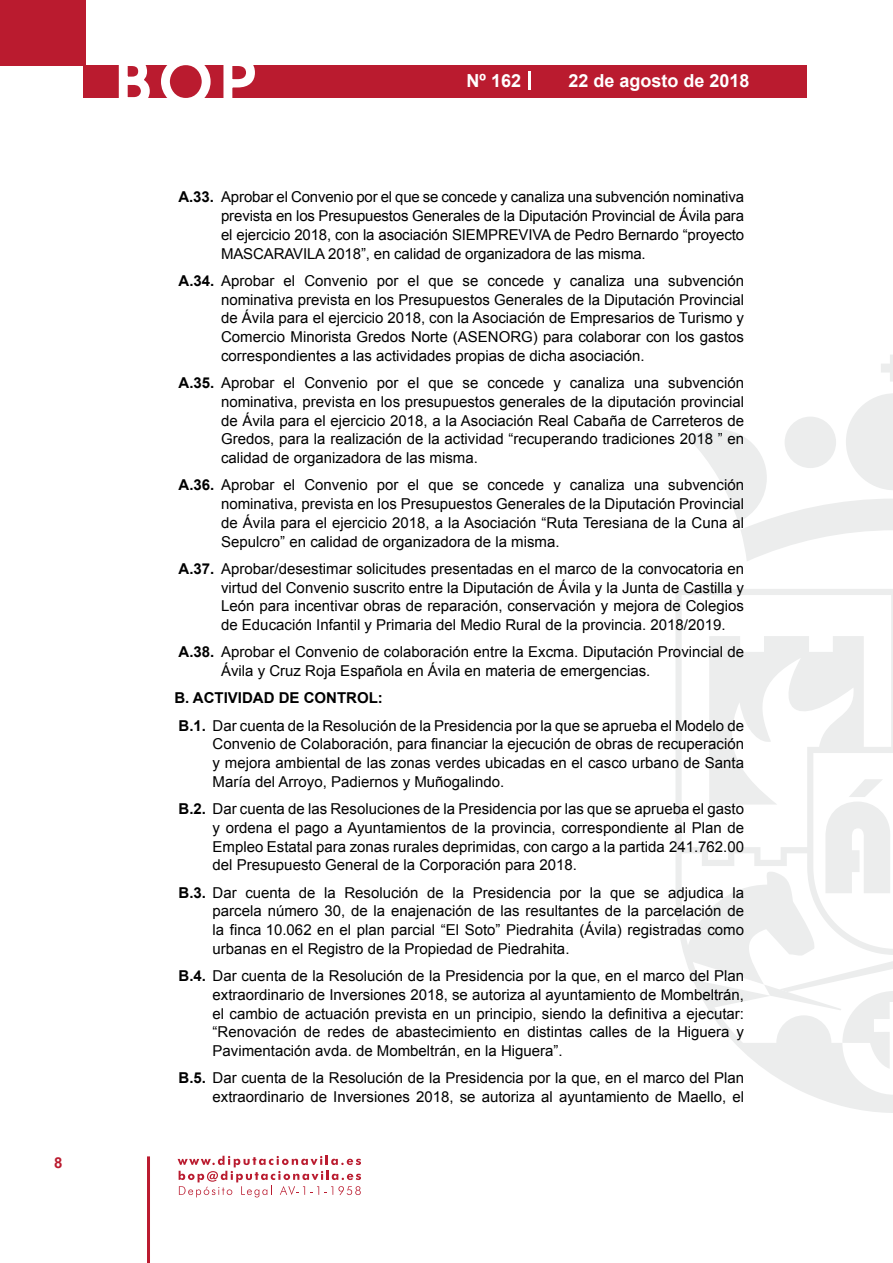
<style>
.page{position:relative;width:893px;height:1263px;background:#fff}
.page>*{position:absolute;margin:0;border:0;box-sizing:border-box;transform-origin:0 0}
.t1{font:500 61.5px "Avant Garde";color:#fff}
.t2{font:700 18px "Arial";color:#fff}
.t3{font:15px/18.8px "Arial";color:#000;text-align:justify}
.t4{font:700 15px "Arial";color:#ba1b2f}
.s1{font-weight:700}
</style>
<div class="page">
<svg style="left:178px;top:1156px;width:183px;height:41px"></svg>
<hr style="left:147px;top:1156px;width:3px;height:107px;background:#ba1b2f">
<div style="left:0;top:0;width:85px;height:66px;background:#ba1b2f"></div>
<div style="left:84px;top:65px;width:723px;height:33px;background:#ba1b2f"></div>
<svg style="left:118px;top:65px;width:32px;height:33px"></svg>
<svg style="left:161px;top:65px;width:50px;height:33px"></svg>
<svg style="left:223px;top:65px;width:32px;height:33px"></svg>
<svg style="left:529px;top:71px;width:2px;height:19px"></svg>
<svg style="left:881px;top:355px;width:12px;height:27px"></svg>
<svg style="left:690px;top:393px;width:203px;height:168px"></svg>
<svg style="left:676px;top:589px;width:217px;height:524px"></svg>
<svg style="left:764px;top:984px;width:129px;height:86px"></svg>
<svg style="left:825px;top:779px;width:66px;height:114px"></svg>
<p class="t4" style="left:54px;top:1153px;width:10px">8</p>
<h1 class="t1" style="left:115px;top:44px;width:141px">BOP</h1>
<p class="t2" style="left:467px;top:69px;width:56px">Nº 162</p>
<p class="t2" style="left:568px;top:69px;width:183px">22 de agosto de 2018</p>
<p class="t3" style="left:221px;top:188px;width:524px;text-indent:-43px"><span class="s1">A.33.</span> Aprobar el Convenio por el que se concede y canaliza una subvención nominativa prevista en los Presupuestos Generales de la Diputación Provincial de Ávila para el ejercicio 2018, con la asociación SIEMPREVIVA de Pedro Bernardo “proyecto MASCARAVILA 2018”, en calidad de organizadora de las misma.</p>
<p class="t3" style="left:221px;top:271px;width:524px;text-indent:-43px"><span class="s1">A.34.</span> Aprobar el Convenio por el que se concede y canaliza una subvención nominativa prevista en los Presupuestos Generales de la Diputación Provincial de Ávila para el ejercicio 2018, con la Asociación de Empresarios de Turismo y Comercio Minorista Gredos Norte (ASENORG) para colaborar con los gastos correspondientes a las actividades propias de dicha asociación.</p>
<p class="t3" style="left:221px;top:374px;width:524px;text-indent:-43px"><span class="s1">A.35.</span> Aprobar el Convenio por el que se concede y canaliza una subvención nominativa, prevista en los presupuestos generales de la diputación provincial de Ávila para el ejercicio 2018, a la Asociación Real Cabaña de Carreteros de Gredos, para la realización de la actividad “recuperando tradiciones 2018 ” en calidad de organizadora de las misma.</p>
<p class="t3" style="left:221px;top:476px;width:524px;text-indent:-43px"><span class="s1">A.36.</span> Aprobar el Convenio por el que se concede y canaliza una subvención nominativa, prevista en los Presupuestos Generales de la Diputación Provincial de Ávila para el ejercicio 2018, a la Asociación “Ruta Teresiana de la Cuna al Sepulcro” en calidad de organizadora de la misma.</p>
<p class="t3" style="left:221px;top:559px;width:524px;text-indent:-43px"><span class="s1">A.37.</span> Aprobar/desestimar solicitudes presentadas en el marco de la convocatoria en virtud del Convenio suscrito entre la Diputación de Ávila y la Junta de Castilla y León para incentivar obras de reparación, conservación y mejora de Colegios de Educación Infantil y Primaria del Medio Rural de la provincia. 2018/2019.</p>
<p class="t3" style="left:221px;top:643px;width:524px;text-indent:-43px"><span class="s1">A.38.</span> Aprobar el Convenio de colaboración entre la Excma. Diputación Provincial de<br>Ávila y Cruz Roja Española en Ávila en materia de emergencias.</p>
<p class="t3" style="left:174px;top:685px;width:571px;line-height:27.3px"><span class="s1">B. ACTIVIDAD DE CONTROL:<br>B.1.</span> Dar cuenta de la Resolución de la Presidencia por la que se aprueba el Modelo de</p>
<p class="t3" style="left:213px;top:735px;width:533px">Convenio de Colaboración, para financiar la ejecución de obras de recuperación y mejora ambiental de las zonas verdes ubicadas en el casco urbano de Santa María del Arroyo, Padiernos y Muñogalindo.</p>
<p class="t3" style="left:213px;top:800px;width:533px;text-indent:-34px"><span class="s1">B.2.</span> Dar cuenta de las Resoluciones de la Presidencia por las que se aprueba el gasto y ordena el pago a Ayuntamientos de la provincia, correspondiente al Plan de Empleo Estatal para zonas rurales deprimidas, con cargo a la partida 241.762.00 del Presupuesto General de la Corporación para 2018.</p>
<p class="t3" style="left:213px;top:883px;width:533px;text-indent:-34px"><span class="s1">B.3.</span> Dar cuenta de la Resolución de la Presidencia por la que se adjudica la parcela número 30, de la enajenación de las resultantes de la parcelación de la finca 10.062 en el plan parcial “El Soto” Piedrahita (Ávila) registradas como urbanas en el Registro de la Propiedad de Piedrahita.</p>
<p class="t3" style="left:213px;top:967px;width:533px;text-indent:-34px"><span class="s1">B.4.</span> Dar cuenta de la Resolución de la Presidencia por la que, en el marco del Plan extraordinario de Inversiones 2018, se autoriza al ayuntamiento de Mombeltrán, el cambio de actuación prevista en un principio, siendo la definitiva a ejecutar: “Renovación de redes de abastecimiento en distintas calles de la Higuera y Pavimentación avda. de Mombeltrán, en la Higuera”.</p>
<p class="t3" style="left:179px;top:1069px;width:567px;text-align:right"><span class="s1">B.5.</span> Dar cuenta de la Resolución de la Presidencia por la que, en el marco del Plan extraordinario de Inversiones 2018, se autoriza al ayuntamiento de Maello, el</p>
</div>
